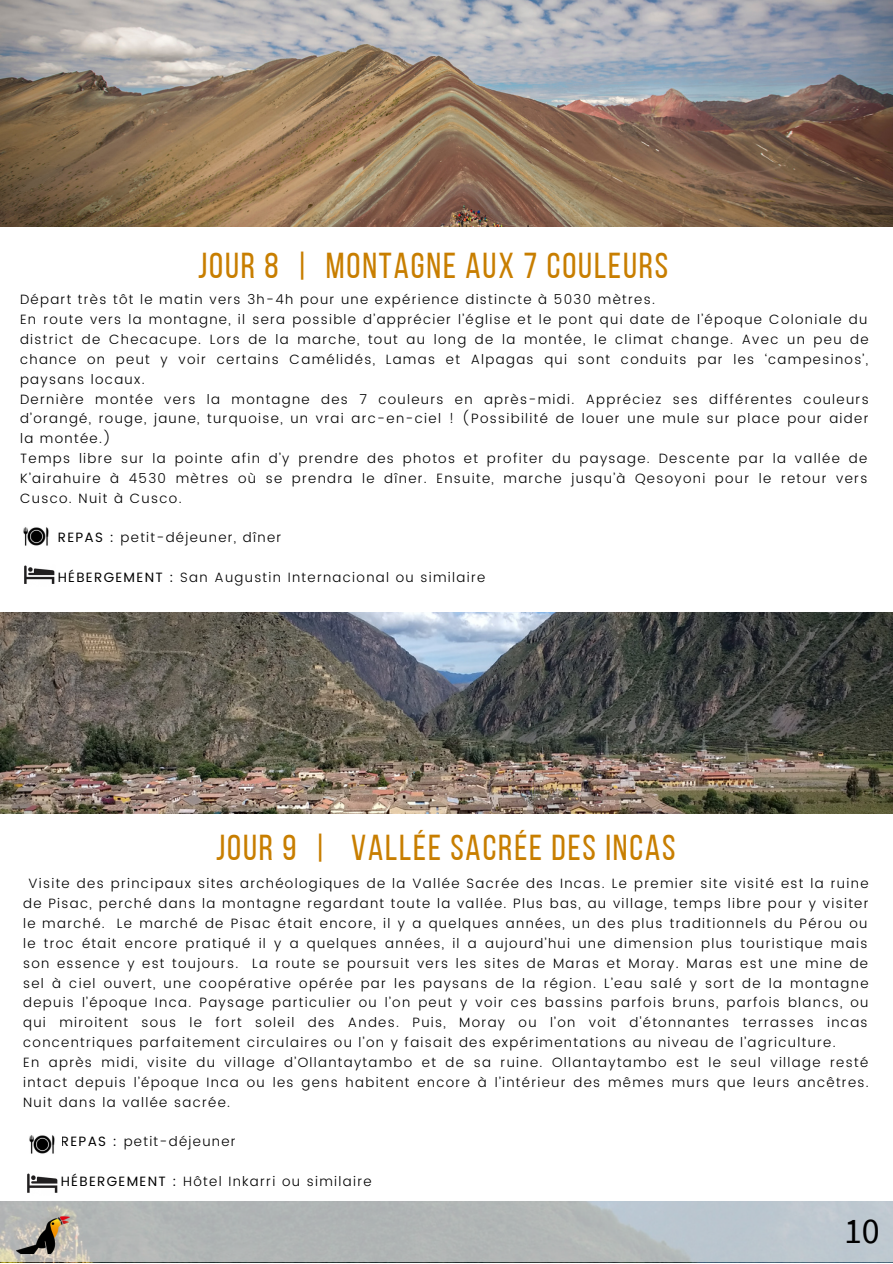
<style>
.page{position:relative;width:893px;height:1264px;background:#fff}
.page>*{position:absolute;margin:0;border:0;box-sizing:border-box;transform-origin:0 0}
.t1{font:36px "Bebas Neue";letter-spacing:.055em;color:#c87e00}
.t2{font:36px "Source Sans Pro";color:#000}
.t3{font:300 13.5px/19.8px "Poppins";letter-spacing:.1em;color:#000;text-align:justify}
.s1{font-weight:400}
</style>
<div class="page">
<img style="left:23px;top:527px;width:26px;height:19px">
<img style="left:24px;top:565px;width:31px;height:19px">
<svg style="left:0;top:1201px;width:892px;height:61px;background:#b5bbbd"></svg>
<img style="left:17px;top:1210px;width:53px;height:43px">
<img style="left:0;top:0;width:892px;height:226px">
<img style="left:29px;top:1135px;width:26px;height:19px">
<img style="left:27px;top:1173px;width:31px;height:20px">
<img style="left:0;top:612px;width:892px;height:201px">
<p class="t1" style="left:198px;top:251px;width:471px">JOUR 8 | MONTAGNE AUX 7 COULEURS</p>
<p class="t3" style="left:20px;top:290px;width:636px">Départ très tôt le matin vers 3h-4h pour une expérience distincte à 5030 mètres.</p>
<p class="t3" style="left:20px;top:310px;width:850px">En route vers la montagne, il sera possible d’apprécier l’église et le pont qui date de l’époque Coloniale du district de Checacupe. Lors de la marche, tout au long de la montée, le climat change. Avec un peu de chance on peut y voir certains Camélidés, Lamas et Alpagas qui sont conduits par les ‘campesinos’, paysans locaux.</p>
<p class="t3" style="left:20px;top:389px;width:850px">Dernière montée vers la montagne des 7 couleurs en après-midi. Appréciez ses différentes couleurs d’orangé, rouge, jaune, turquoise, un vrai arc-en-ciel ! (Possibilité de louer une mule sur place pour aider la montée.)</p>
<p class="t3" style="left:20px;top:448px;width:848px">Temps libre sur la pointe afin d’y prendre des photos et profiter du paysage. Descente par la vallée de K’airahuire à 4530 mètres où se prendra le dîner. Ensuite, marche jusqu’à Qesoyoni pour le retour vers Cusco. Nuit à Cusco.</p>
<p class="t3" style="left:58px;top:528px;width:225px"><span class="s1">REPAS :</span> petit-déjeuner, dîner</p>
<p class="t3" style="left:58px;top:567px;width:429px"><span class="s1">HÉBERGEMENT :</span> San Augustin Internacional ou similaire</p>
<p class="t1" style="left:216px;top:832px;width:461px">JOUR 9 | VALLÉE SACRÉE DES INCAS</p>
<p class="t3" style="left:23px;top:873px;width:846px;text-indent:5px">Visite des principaux sites archéologiques de la Vallée Sacrée des Incas. Le premier site visité est la ruine de Pisac, perché dans la montagne regardant toute la vallée. Plus bas, au village, temps libre pour y visiter le marché. Le marché de Pisac était encore, il y a quelques années, un des plus traditionnels du Pérou ou le troc était encore pratiqué il y a quelques années, il a aujourd’hui une dimension plus touristique mais son essence y est toujours. La route se poursuit vers les sites de Maras et Moray. Maras est une mine de sel à ciel ouvert, une coopérative opérée par les paysans de la région. L’eau salé y sort de la montagne depuis l’époque Inca. Paysage particulier ou l’on peut y voir ces bassins parfois bruns, parfois blancs, ou qui miroitent sous le fort soleil des Andes. Puis, Moray ou l’on voit d'étonnantes terrasses incas concentriques parfaitement circulaires ou l’on y faisait des expérimentations au niveau de l’agriculture.</p>
<p class="t3" style="left:23px;top:1052px;width:847px">En après midi, visite du village d’Ollantaytambo et de sa ruine. Ollantaytambo est le seul village resté intact depuis l’époque Inca ou les gens habitent encore à l’intérieur des mêmes murs que leurs ancêtres.<br>Nuit dans la vallée sacrée.</p>
<p class="t3" style="left:61px;top:1131px;width:176px"><span class="s1">REPAS :</span> petit-déjeuner</p>
<p class="t3" style="left:61px;top:1171px;width:312px"><span class="s1">HÉBERGEMENT :</span> Hôtel Inkarri ou similaire</p>
<p class="t2" style="left:844px;top:1207px;width:37px">10</p>
</div>
